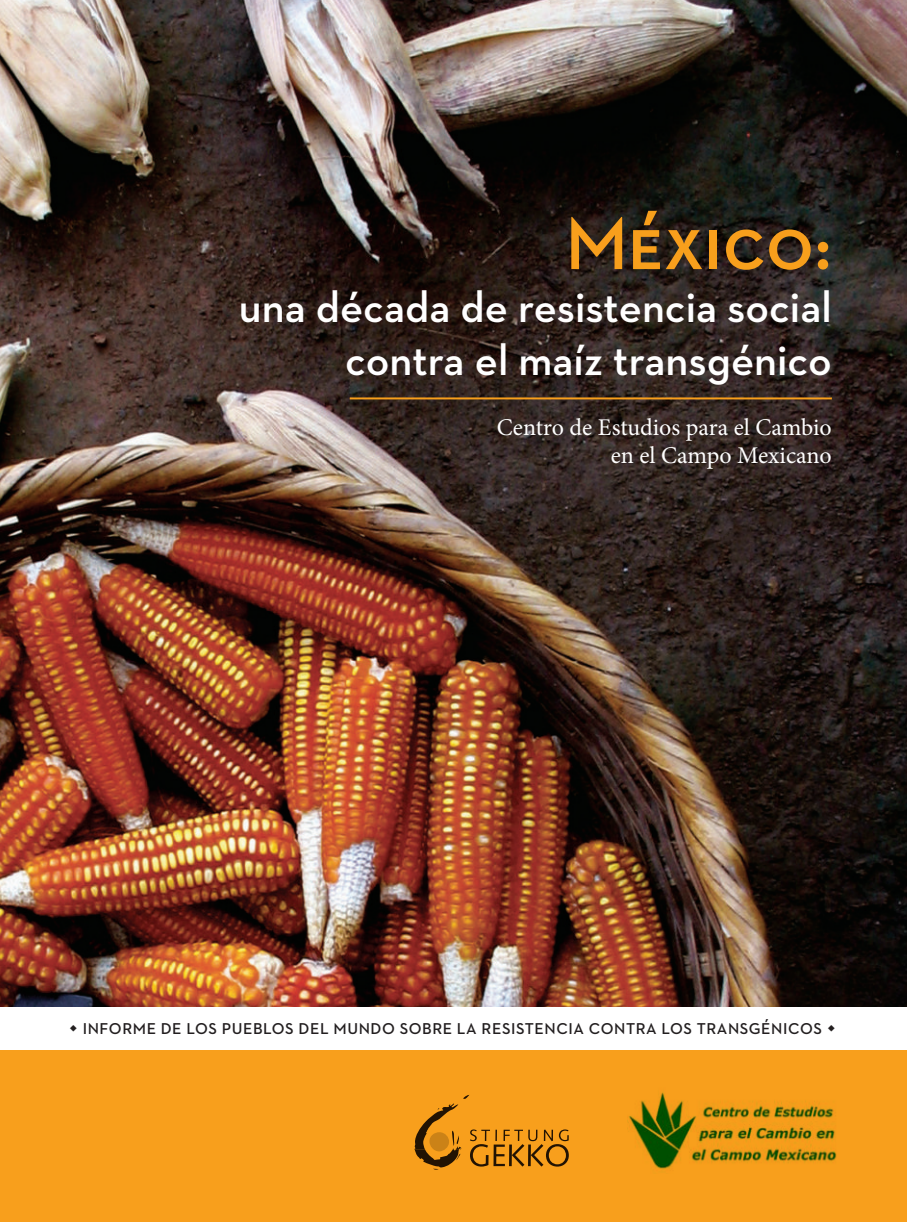
<style>
.page{position:relative;width:907px;height:1222px;background:#fff}
.page>*{position:absolute;margin:0;border:0;box-sizing:border-box;transform-origin:0 0}
.t1{font:600 76px "Neutraface 2 Text";color:#f89f1c}
.t2{font:600 44px/52.8px "Neutraface 2 Text";color:#fff;text-align:right}
.t3{font:24px/28.8px "Minion Pro";color:#fff;text-align:right}
.t4{font:600 16px "Neutraface 2 Text";letter-spacing:.035em;color:#231f20}
</style>
<div class="page">
<div style="left:0;top:1049px;width:907px;height:173px;background:#f89f1c"></div>
<img style="left:0;top:0;width:907px;height:1007px">
<svg style="left:414px;top:1095px;width:155px;height:74px"></svg>
<img style="left:627px;top:1092px;width:210px;height:78px">
<hr style="left:350px;top:397px;width:482px;height:2px;background:#f89f1c">
<h1 class="t1" style="left:565px;top:195px;width:268px">MÉXICO:</h1>
<h2 class="t2" style="left:239px;top:280px;width:594px">UNA DÉCADA DE RESISTENCIA SOCIAL<br>CONTRA EL MAÍZ TRANSGÉNICO</h2>
<h3 class="t3" style="left:496px;top:413px;width:337px">Centro de Estudios para el Cambio en el Campo Mexicano</h3>
<p class="t4" style="left:83px;top:1018px;width:740px">INFORM E DE LOS PUEBLOS DEL M UNDO SOBRE LA RESISTENCIA CONTRA LOS TRANSGÉNICOS</p>
</div>
